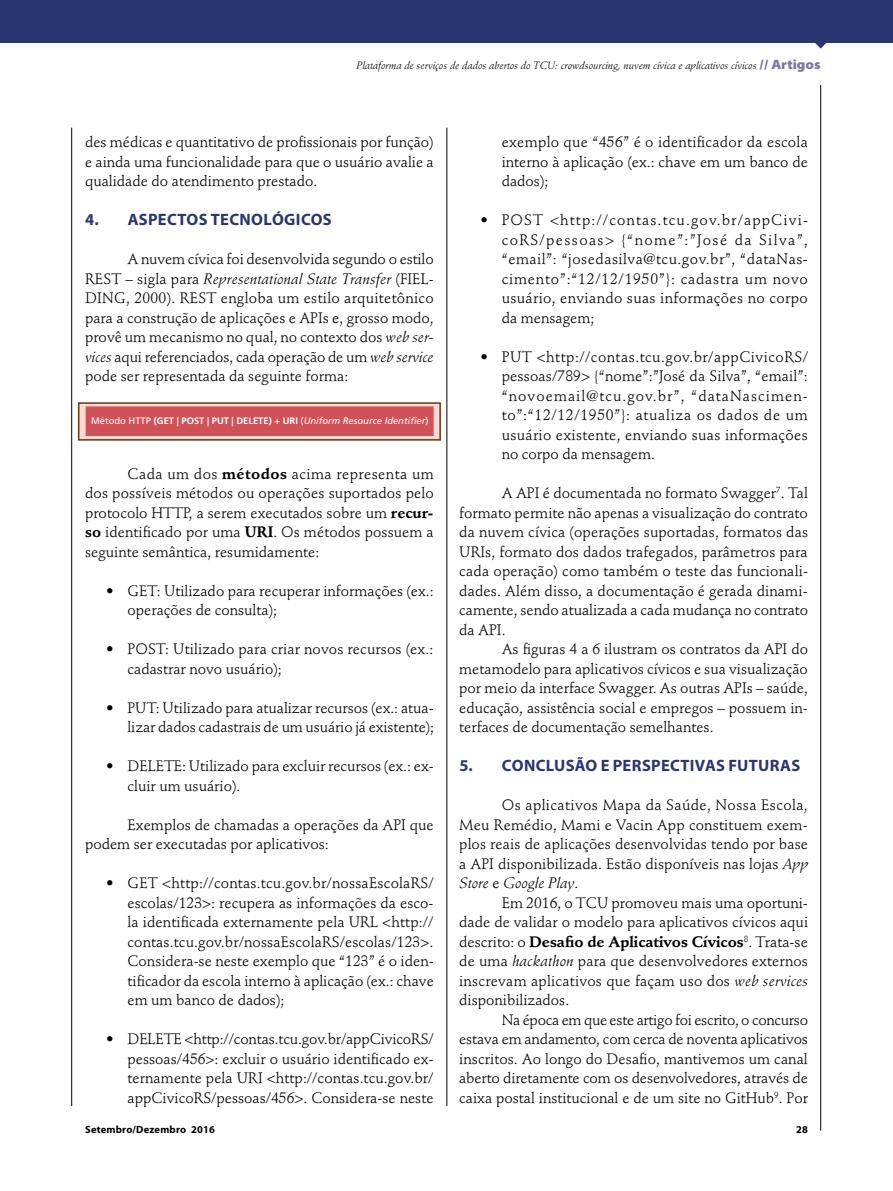
<style>
.page{position:relative;width:893px;height:1191px;background:#fff}
.page>*{position:absolute;margin:0;border:0;box-sizing:border-box;transform-origin:0 0}
.t1{font:700 16.5px "Myriad Pro";letter-spacing:.02em;color:#293771}
.t2{font:15px/19.5px "Stempel Schneidler Std";color:#000;text-align:justify}
.t3{font:italic 10.5px "Stempel Schneidler Std";color:#000}
.t4{font:700 10.5px "Myriad Pro";letter-spacing:.02em;color:#000}
.t5{font:700 9.45px "Frutiger LT Std";color:#fff}
.s1{font-family:"Myriad Pro";font-weight:900;font-style:normal;font-stretch:semi-expanded;font-size:13.5px;color:#7b77a2}
.s2{font-style:italic}
.s3{font-weight:400}
.s4{font-weight:400;font-style:italic}
.s5{font-weight:700}
</style>
<div class="page">
<svg style="left:815px;top:43px;width:11px;height:6px"></svg>
<div style="left:0;top:0;width:893px;height:43px;background:#293771"></div>
<hr style="left:820px;top:85px;width:1px;height:1045px;background:#000">
<hr style="left:71px;top:128px;width:1px;height:978px;background:#000">
<hr style="left:446px;top:128px;width:1px;height:978px;background:#000">
<div style="left:79px;top:403px;width:361px;height:37px;background:#fbdad3"></div>
<div style="left:78px;top:402px;width:363px;height:38px;border:2px solid #693c11"></div>
<div style="left:86px;top:407px;width:347px;height:28px;background:#d05157"></div>
<div style="left:86px;top:406px;width:347px;height:30px;border:1px solid #be1622"></div>
<p class="t3" style="left:356px;top:59px;width:466px">Plataforma de serviços de dados abertos do TCU: crowdsourcing, nuvem cívica e aplicativos cívicos <span class="s1">// Artigos</span></p>
<p class="t2" style="left:85px;top:132px;width:350px">des médicas e quantitativo de profissionais por função) e ainda uma funcionalidade para que o usuário avalie a qualidade do atendimento prestado.</p>
<p class="t1" style="left:85px;top:210px;width:248px">4. ASPECTOS TECNOLÓGICOS</p>
<p class="t2" style="left:85px;top:249px;width:350px;text-indent:43px">A nuvem cívica foi desenvolvida segundo o estilo REST – sigla para <span class="s2">Representational State Transfer</span> (FIEL-DING, 2000). REST engloba um estilo arquitetônico para a construção de aplicações e APIs e, grosso modo, provê um mecanismo no qual, no contexto dos <span class="s2">web ser&shy;vices</span> aqui referenciados, cada operação de um <span class="s2">web service </span>pode ser representada da seguinte forma:</p>
<p class="t5" style="left:91px;top:415px;width:339px"><span class="s3">Método HTTP</span> (GET | POST | PUT | DELETE) + URI <span class="s3">(</span><span class="s4">Uniform Resource Identifier</span><span class="s3">)</span></p>
<p class="t2" style="left:85px;top:464px;width:350px;text-indent:43px">Cada um dos <span class="s5">métodos</span> acima representa um dos possíveis métodos ou operações suportados pelo protocolo HTTP, a serem executados sobre um <span class="s5">recur&shy;so</span> identificado por uma <span class="s5">URI</span>. Os métodos possuem a seguinte semântica, resumidamente:</p>
<p class="t2" style="left:128px;top:581px;width:308px;text-indent:-21px">• GET: Utilizado para recuperar informações (ex.: operações de consulta);</p>
<p class="t2" style="left:128px;top:639px;width:307px;text-indent:-21px">• POST: Utilizado para criar novos recursos (ex.: cadastrar novo usuário);</p>
<p class="t2" style="left:106px;top:698px;width:329px;text-align:right">• PUT: Utilizado para atualizar recursos (ex.: atua&shy;lizar dados cadastrais de um usuário já existente);</p>
<p class="t2" style="left:128px;top:756px;width:308px;text-indent:-21px">• DELETE: Utilizado para excluir recursos (ex.: ex&shy;cluir um usuário).</p>
<p class="t2" style="left:85px;top:815px;width:350px;text-indent:43px">Exemplos de chamadas a operações da API que podem ser executadas por aplicativos:</p>
<p class="t2" style="left:128px;top:873px;width:308px;text-indent:-21px">• GET &lt;http://contas.tcu.gov.br/nossaEscolaRS/ escolas/123&gt;: recupera as informações da esco&shy;la identificada externamente pela URL &lt;http:// contas.tcu.gov.br/nossaEscolaRS/escolas/123&gt;.<br>Considera-se neste exemplo que “123” é o iden&shy;tificador da escola interno à aplicação (ex.: chave em um banco de dados);</p>
<p class="t2" style="left:128px;top:1029px;width:308px;text-indent:-21px">• DELETE &lt;http://contas.tcu.gov.br/appCivicoRS/ pessoas/456&gt;: excluir o usuário identificado ex&shy;ternamente pela URI &lt;http://contas.tcu.gov.br/ appCivicoRS/pessoas/456&gt;. Considera-se neste</p>
<p class="t2" style="left:502px;top:132px;width:308px">exemplo que “456” é o identificador da escola interno à aplicação (ex.: chave em um banco de dados);</p>
<p class="t2" style="left:502px;top:210px;width:308px;text-indent:-21px">• POST &lt;http://contas.tcu.gov.br/appCivi&shy;coRS/pessoas&gt; {“nome”:”José da Silva”, “email”: “josedasilva@tcu.gov.br”, “dataNas&shy;cimento”:“12/12/1950”}: cadastra um novo usuário, enviando suas informações no corpo da mensagem;</p>
<p class="t2" style="left:502px;top:347px;width:308px;text-indent:-21px">• PUT &lt;http://contas.tcu.gov.br/appCivicoRS/ pessoas/789&gt; {“nome”:”José da Silva”, “email”: “novoemail@tcu.gov.br”, “dataNascimen&shy;to”:“12/12/1950”}: atualiza os dados de um usuário existente, enviando suas informações no corpo da mensagem.</p>
<p class="t2" style="left:459px;top:483px;width:350px;text-indent:42px">A API é documentada no formato Swagger<sup>7</sup>. Tal formato permite não apenas a visualização do contrato da nuvem cívica (operações suportadas, formatos das URIs, formato dos dados trafegados, parâmetros para cada operação) como também o teste das funcionali&shy;dades. Além disso, a documentação é gerada dinami&shy;camente, sendo atualizada a cada mudança no contrato da API.</p>
<p class="t2" style="left:459px;top:639px;width:350px;text-indent:43px">As figuras 4 a 6 ilustram os contratos da API do metamodelo para aplicativos cívicos e sua visualização por meio da interface Swagger. As outras APIs – saúde, educação, assistência social e empregos – possuem in&shy;terfaces de documentação semelhantes.</p>
<p class="t1" style="left:459px;top:756px;width:342px">5. CONCLUSÃO E PERSPECTIVAS FUTURAS</p>
<p class="t2" style="left:459px;top:795px;width:350px;text-indent:43px">Os aplicativos Mapa da Saúde, Nossa Escola, Meu Remédio, Mami e Vacin App constituem exem&shy;plos reais de aplicações desenvolvidas tendo por base a API disponibilizada. Estão disponíveis nas lojas <span class="s2">App Store</span> e <span class="s2">Google Play</span>.</p>
<p class="t2" style="left:459px;top:893px;width:350px;text-indent:43px">Em 2016, o TCU promoveu mais uma oportuni&shy;dade de validar o modelo para aplicativos cívicos aqui descrito: o <span class="s5">Desafio de Aplicativos Cívicos</span><sup>8</sup>. Trata-se de uma <span class="s2">hackathon</span> para que desenvolvedores externos inscrevam aplicativos que façam uso dos <span class="s2">web services </span>disponibilizados.</p>
<p class="t2" style="left:459px;top:1010px;width:350px;text-indent:43px">Na época em que este artigo foi escrito, o concurso estava em andamento, com cerca de noventa aplicativos inscritos. Ao longo do Desafio, mantivemos um canal aberto diretamente com os desenvolvedores, através de caixa postal institucional e de um site no GitHub<sup>9</sup>. Por</p>
<p class="t4" style="left:85px;top:1123px;width:132px">Setembro/Dezembro 2016</p>
<p class="t4" style="left:796px;top:1123px;width:13px">28</p>
</div>
